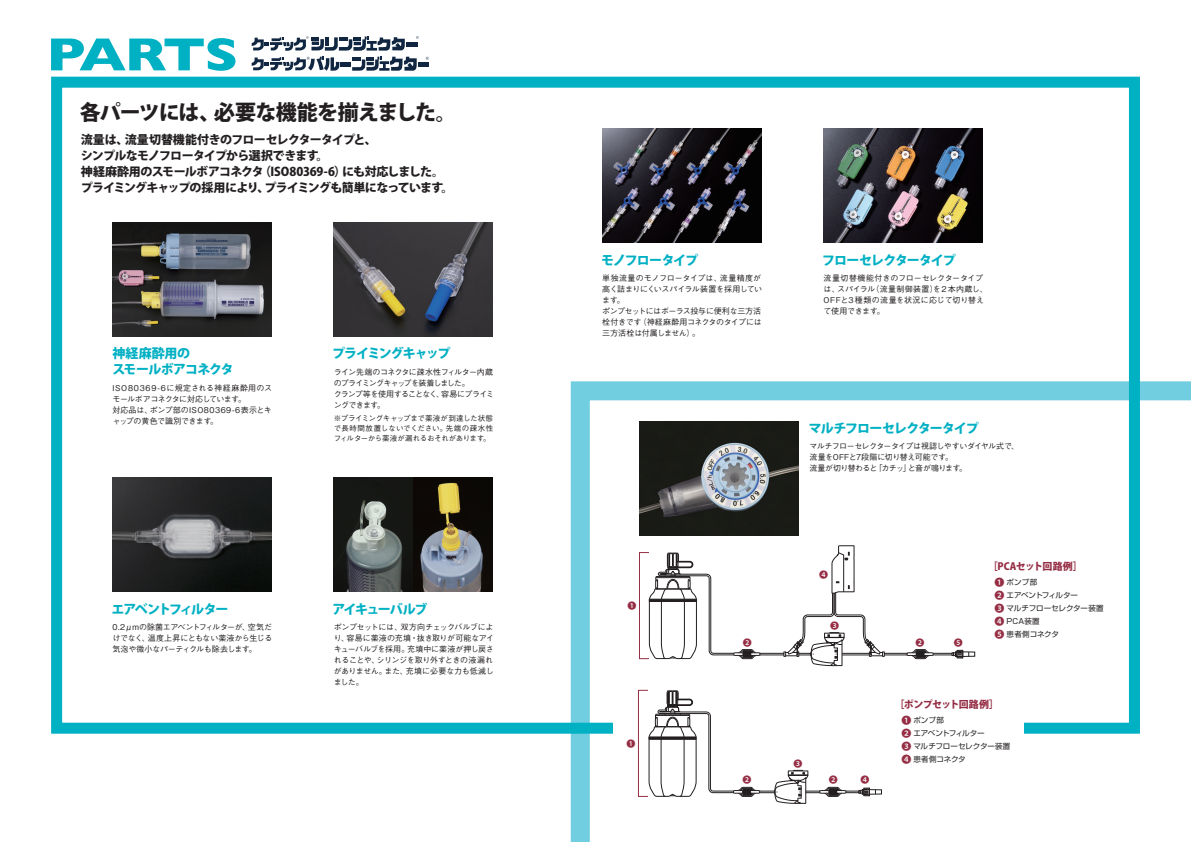
<style>
.page{position:relative;width:1191px;height:842px;background:#fff}
.page>*{position:absolute;margin:0;border:0;box-sizing:border-box;transform-origin:0 0}
.t1{font:700 47px "Gill Sans";letter-spacing:-.045em;color:#00b0c3;scale:1.19 1}
.t2{font:800 21px "Koz Go Pr 6 N";letter-spacing:-.05em;color:#231f20}
.t3{font:800 13px "Koz Go Pr 6 N";letter-spacing:-.08em;color:#00b0c3}
.t4{font:800 13px/16px "Koz Go Pr 6 N";letter-spacing:-.045em;color:#00b0c3}
.t5{font:800 13px "Koz Go Pr 6 N";letter-spacing:-.13em;color:#00b0c3}
.t6{font:800 13px "Koz Go Pr 6 N";letter-spacing:-.105em;color:#00b0c3}
.t7{font:800 12px/16px "Koz Go Pr 6 N";letter-spacing:-.06em;color:#231f20}
.t8{font:800 10px "Koz Go Pr 6 N";letter-spacing:-.025em;color:#952e45}
.t9{font:800 10px "Koz Go Pr 6 N";letter-spacing:-.05em;color:#952e45}
.t10{font:10px/13px "Koz Go Pro";color:#952e45;text-align:justify}
.t11{font:9px "Koz Go Pro";color:#952e45}
.t12{font:500 8px/11px "Gothic BBB Pro";letter-spacing:-.04em;color:#231f20;text-align:justify}
.t13{font:500 8px/11px "Gothic BBB Pro";color:#231f20}
.t14{font:500 8px/11px "Gothic BBB Pro";letter-spacing:-.015em;color:#231f20}
.t15{font:500 8px/11px "Gothic BBB Pro";letter-spacing:-.06em;color:#231f20}
.t16{font:500 8px/11px "Gothic BBB Pro";letter-spacing:-.085em;color:#231f20}
.t17{font:7.5px/13px "Shin Go Pro";color:#231f20}
.t18{font:500 7.5px/10px "Gothic BBB Pro";letter-spacing:-.025em;color:#231f20;text-align:justify}
</style>
<div class="page">
<svg style="left:570px;top:381px;width:621px;height:461px"></svg>
<img style="left:112px;top:222px;width:159px;height:114px">
<img style="left:334px;top:222px;width:158px;height:114px">
<img style="left:112px;top:478px;width:159px;height:114px">
<img style="left:602px;top:129px;width:159px;height:114px">
<img style="left:823px;top:129px;width:159px;height:114px">
<img style="left:334px;top:478px;width:79px;height:114px">
<img style="left:413px;top:478px;width:79px;height:114px">
<div style="left:406px;top:42px;width:11px;height:5px;background:#112741"></div>
<svg style="left:252px;top:36px;width:153px;height:15px"></svg>
<div style="left:418px;top:62px;width:11px;height:5px;background:#112741"></div>
<div style="left:340px;top:62px;width:11px;height:5px;background:#112741"></div>
<svg style="left:352px;top:57px;width:65px;height:14px"></svg>
<svg style="left:252px;top:57px;width:87px;height:14px"></svg>
<div style="left:51px;top:77px;width:1089px;height:657px;border:11px solid #00b0c3"></div>
<div style="left:613px;top:703px;width:410px;height:46px;background:#fff"></div>
<div style="left:639px;top:552px;width:10px;height:107px;border:1px solid #952e45"></div>
<div style="left:962px;top:652px;width:13px;height:5px;border:1px solid #231f20"></div>
<svg style="left:649px;top:545px;width:320px;height:121px"></svg>
<div style="left:638px;top:690px;width:10px;height:106px;border:1px solid #952e45"></div>
<svg style="left:648px;top:690px;width:228px;height:114px"></svg>
<img style="left:639px;top:422px;width:159px;height:114px">
<h1 class="t1" style="left:46px;top:17px;width:163px">PARTS</h1>
<h2 class="t2" style="left:80px;top:101px;width:378px">各パーツには、必要な機能を揃えました。</h2>
<h3 class="t7" style="left:81px;top:132px;width:374px">流量は、流量切替機能付きのフローセレクタータイプと、<br>シンプルなモノフロータイプから選択できます。<br>神経麻酔用のスモールボアコネクタ（ISO80369-6）にも対応しました。プライミングキャップの採用により、プライミングも簡単になっています。</h3>
<h3 class="t4" style="left:112px;top:346px;width:123px">神経麻酔用の<br>スモールボアコネクタ</h3>
<p class="t13" style="left:112px;top:381px;width:161px">ISO80369-6に規定される神経麻酔用のスモールボアコネクタに対応しています。<br>対応品は、ポンプ部のISO80369-6表示とキャップの黄色で識別できます。</p>
<h3 class="t3" style="left:332px;top:346px;width:120px">プライミングキャップ</h3>
<p class="t16" style="left:334px;top:365px;width:162px">ライン先端のコネクタに疎水性フィルター内蔵のプライミングキャップを装着しました。<br>クランプ等を使用することなく、容易にプライミングできます。</p>
<p class="t18" style="left:334px;top:412px;width:161px">※プライミングキャップまで薬液が到達した状態で長時間放置しないでください。先端の疎水性フィルターから薬液が漏れるおそれがあります。</p>
<h3 class="t5" style="left:111px;top:601px;width:119px">エアベントフィルター</h3>
<p class="t12" style="left:112px;top:621px;width:161px">0.2μmの除菌エアベントフィルターが、空気だけでなく、温度上昇にともない薬液から生じる気泡や微小なパーティクルも除去します。</p>
<h3 class="t6" style="left:332px;top:601px;width:97px">アイキューバルブ</h3>
<p class="t12" style="left:334px;top:621px;width:162px">ポンプセットには、双方向チェックバルブにより、容易に薬液の充填・抜き取りが可能なアイキューバルブを採用。充填中に薬液が押し戻されることや、シリンジを取り外すときの液漏れがありません。また、充填に必要な力も低減しました。</p>
<h3 class="t3" style="left:601px;top:252px;width:99px">モノフロータイプ</h3>
<p class="t12" style="left:602px;top:272px;width:161px;text-align:left">単独流量のモノフロータイプは、流量精度が高く詰まりにくいスパイラル装置を採用しています。<br>ポンプセットにはボーラス投与に便利な三方活栓付きです（神経麻酔用コネクタのタイプには三方活栓は付属しません）。</p>
<h3 class="t3" style="left:822px;top:252px;width:135px">フローセレクタータイプ</h3>
<p class="t14" style="left:823px;top:272px;width:166px">流量切替機能付きのフローセレクタータイプは、スパイラル（流量制御装置）を２本内蔵し、<br>OFFと3 種類の流量を状況に応じて切り替えて使用できます。</p>
<h3 class="t3" style="left:808px;top:421px;width:172px">マルチフローセレクタータイプ</h3>
<p class="t15" style="left:809px;top:440px;width:211px">マルチフローセレクタータイプは視認しやすいダイヤル式で、流量をOFFと7段階に切り替え可能です。<br>流量が切り替わると「カチッ」と音が鳴ります。</p>
<p class="t11" style="left:627px;top:600px;width:10px">❶</p>
<p class="t11" style="left:626px;top:737px;width:10px">❶</p>
<p class="t11" style="left:819px;top:569px;width:10px">❹</p>
<p class="t11" style="left:830px;top:620px;width:10px">❸</p>
<p class="t11" style="left:743px;top:636px;width:10px">❷</p>
<p class="t11" style="left:915px;top:636px;width:10px">❷</p>
<p class="t11" style="left:953px;top:636px;width:10px">❺</p>
<p class="t8" style="left:987px;top:561px;width:97px">［PCAセット回路例］</p>
<p class="t10" style="left:994px;top:576px;width:11px">❶<br>❷<br>❸<br>❹<br>❺</p>
<p class="t17" style="left:1006px;top:575px;width:99px">ポンプ部<br>エアベントフィルター<br>マルチフローセレクター装置<br>PCA装置<br>患者側コネクタ</p>
<p class="t11" style="left:793px;top:758px;width:10px">❸</p>
<p class="t11" style="left:742px;top:774px;width:10px">❷</p>
<p class="t11" style="left:829px;top:774px;width:10px">❷</p>
<p class="t11" style="left:860px;top:774px;width:10px">❹</p>
<p class="t9" style="left:894px;top:698px;width:106px">［ポンプセット回路例］</p>
<p class="t10" style="left:901px;top:714px;width:11px">❶<br>❷<br>❸<br>❹</p>
<p class="t17" style="left:913px;top:713px;width:99px">ポンプ部<br>エアベントフィルター<br>マルチフローセレクター装置患者側コネクタ</p>
</div>
